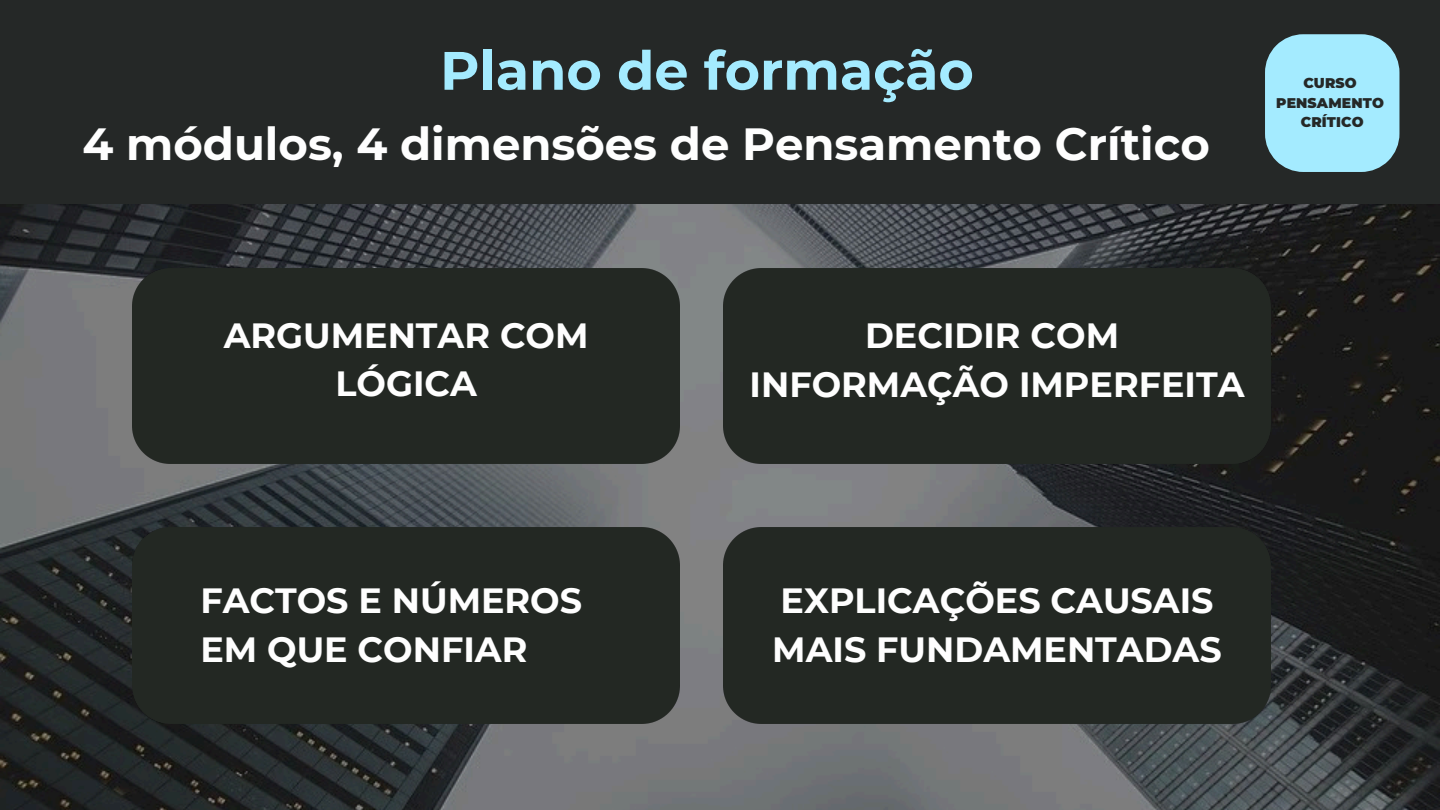
<style>
.page{position:relative;width:1440px;height:810px;background:#fff}
.page>*{position:absolute;margin:0;border:0;box-sizing:border-box;transform-origin:0 0}
.t1{font:700 54px "Montserrat";color:#a4ebff}
.t2{font:700 45px "Montserrat";color:#fefefe}
.t3{font:700 35px/48.8px "Montserrat";color:#fefefe;text-align:center}
.t4{font:900 14px "Montserrat";letter-spacing:.01em;color:#252827}
</style>
<div class="page">
<img style="left:0;top:204px;width:1440px;height:606px">
<div style="left:133px;top:268px;width:547px;height:196px;background:#232823"></div>
<div style="left:724px;top:268px;width:547px;height:196px;background:#232823"></div>
<div style="left:133px;top:527px;width:547px;height:196px;background:#232823"></div>
<div style="left:724px;top:527px;width:547px;height:196px;background:#232823"></div>
<div style="left:0;top:0;width:1440px;height:204px;background:#252827"></div>
<svg style="left:1265px;top:34px;width:134px;height:138px"></svg>
<h1 class="t1" style="left:440px;top:37px;width:535px">Plano de formação</h1>
<h2 class="t2" style="left:83px;top:116px;width:1129px">4 módulos, 4 dimensões de Pensamento Crítico</h2>
<p class="t4" style="left:1303px;top:75px;width:55px">CURSO</p>
<h3 class="t4" style="left:1276px;top:94px;width:109px">PENSAMENTO</h3>
<p class="t4" style="left:1301px;top:114px;width:64px">CRÍTICO</p>
<p class="t3" style="left:224px;top:311px;width:366px">ARGUMENTAR COM<br>LÓGICA</p>
<p class="t3" style="left:750px;top:311px;width:496px">DECIDIR COM<br>INFORMAÇÃO IMPERFEITA</p>
<p class="t3" style="left:200px;top:576px;width:383px;text-align:left">FACTOS E NÚMEROS<br>EM QUE CONFIAR</p>
<p class="t3" style="left:772px;top:576px;width:451px;text-align:left">EXPLICAÇÕES CAUSAIS<br>MAIS FUNDAMENTADAS</p>
</div>
